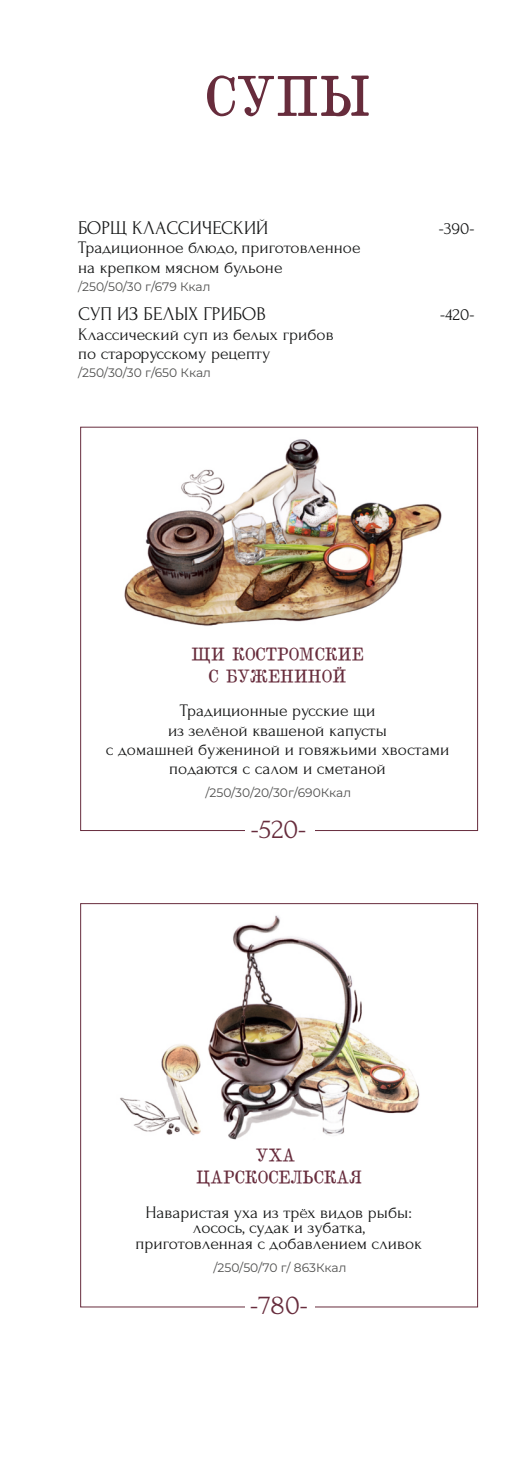
<style>
.page{position:relative;width:521px;height:1474px;background:#fff}
.page>*{position:absolute;margin:0;border:0;box-sizing:border-box;transform-origin:0 0}
.t1{font:28px "Forum";color:#672c3c}
.t2{font:19.25px "Forum";color:#151616}
.t3{font:17.5px/19.2px "Forum";color:#151616}
.t4{font:14px/22.2px "Brokgauz&Efron";color:#672c3c;text-align:center}
.t5{font:12.25px "Montserrat";color:#4e4e4d}
</style>
<div class="page">
<svg style="left:207px;top:75px;width:162px;height:41px"></svg>
<img style="left:124px;top:439px;width:318px;height:187px">
<img style="left:120px;top:915px;width:300px;height:225px">
<p class="t2" style="left:78px;top:217px;width:192px">БОРЩ КЛАССИЧЕСКИЙ</p>
<p class="t3" style="left:439px;top:219px;width:37px">-390-</p>
<p class="t3" style="left:78px;top:238px;width:284px">Традиционное блюдо, приготовленное на крепком мясном бульоне</p>
<p class="t5" style="left:78px;top:279px;width:134px">/250/50/30 г/679 Ккал</p>
<p class="t2" style="left:78px;top:304px;width:189px">СУП ИЗ БЕЛЫХ ГРИБОВ</p>
<p class="t3" style="left:440px;top:305px;width:36px">-420-</p>
<p class="t3" style="left:78px;top:325px;width:257px">Классический суп из белых грибов по старорусскому рецепту</p>
<p class="t5" style="left:78px;top:365px;width:134px">/250/30/30 г/650 Ккал</p>
<p class="t4" style="left:191px;top:644px;width:174px">ЩИ КОСТРОМСКИЕ<br>С БУЖЕНИНОЙ</p>
<p class="t3" style="left:106px;top:701px;width:345px;text-align:center">Традиционные русские щи<br>из зелёной квашеной капусты<br>с домашней бужениной и говяжьими хвостами подаются с салом и сметаной</p>
<p class="t5" style="left:205px;top:785px;width:147px">/250/30/20/30г/690Ккал</p>
<h1 class="t1" style="left:251px;top:814px;width:57px">-520-</h1>
<p class="t4" style="left:196px;top:1145px;width:167px">УХА<br>ЦАРСКОСЕЛЬСКАЯ</p>
<p class="t3" style="left:136px;top:1204px;width:288px;line-height:15.4px;text-align:center">Наваристая уха из трёх видов рыбы: лосось, судак и зубатка, приготовленная с добавлением сливок</p>
<p class="t5" style="left:213px;top:1259px;width:135px">/250/50/70 г/ 863Ккал</p>
<h1 class="t1" style="left:250px;top:1290px;width:60px">-780-</h1>
</div>
